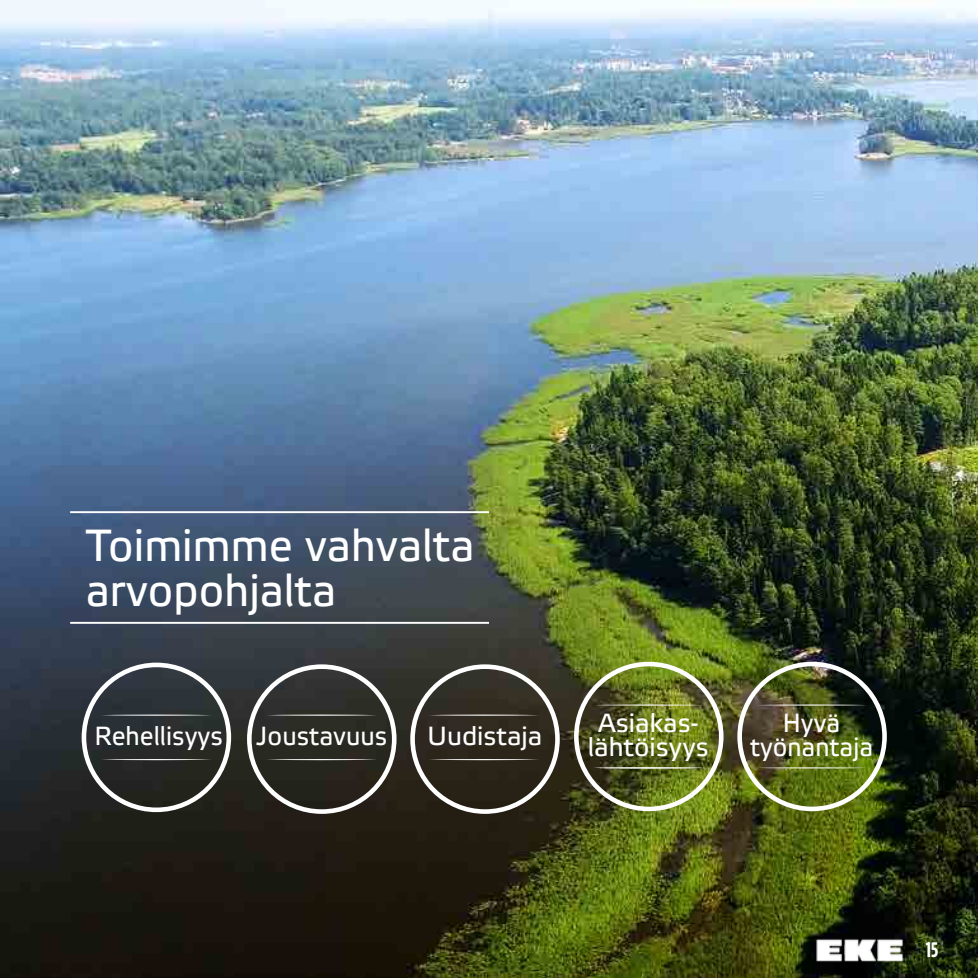
<style>
.page{position:relative;width:978px;height:978px;background:#fff}
.page>*{position:absolute;margin:0;border:0;box-sizing:border-box;transform-origin:0 0}
.t1{font:45px/45px "Etelka Text Pro";color:#fff}
.t2{font:26.25px/23.7px "Etelka Text Pro";color:#fff;text-align:center}
.t3{font:26.25px "Etelka Text Pro";color:#fff;scale:.96 1}
.t4{font:26.25px/23.7px "Etelka Text Pro";color:#fff;text-align:center;scale:.95 1}
.t5{font:700 21px "Gotham Condensed";color:#fff}
</style>
<div class="page">
<img style="left:0;top:0;width:978px;height:978px">
<div style="left:82px;top:663px;width:149px;height:149px;border:5px solid #fff;border-radius:50%"></div>
<div style="left:410px;top:664px;width:150px;height:150px;border:5px solid #fff;border-radius:50%"></div>
<div style="left:574px;top:662px;width:149px;height:149px;border:5px solid #fff;border-radius:50%"></div>
<svg style="left:593px;top:704px;width:111px;height:2px"></svg>
<svg style="left:101px;top:715px;width:111px;height:1px"></svg>
<svg style="left:101px;top:759px;width:111px;height:1px"></svg>
<div style="left:247px;top:664px;width:150px;height:150px;border:5px solid #fff;border-radius:50%"></div>
<svg style="left:266px;top:715px;width:111px;height:1px"></svg>
<svg style="left:266px;top:759px;width:111px;height:1px"></svg>
<svg style="left:428px;top:715px;width:111px;height:1px"></svg>
<svg style="left:428px;top:759px;width:111px;height:1px"></svg>
<div style="left:737px;top:662px;width:150px;height:149px;border:5px solid #fff;border-radius:50%"></div>
<svg style="left:757px;top:704px;width:111px;height:2px"></svg>
<svg style="left:757px;top:767px;width:111px;height:1px"></svg>
<svg style="left:593px;top:768px;width:111px;height:1px"></svg>
<svg style="left:593px;top:767px;width:111px;height:1px"></svg>
<hr style="left:70px;top:511px;width:419px;height:2px;background:#fff">
<hr style="left:70px;top:622px;width:419px;height:2px;background:#fff">
<img style="left:802px;top:918px;width:115px;height:60px">
<p class="t1" style="left:86px;top:526px;width:390px">Toimimme vahvalta arvopohjalta</p>
<p class="t3" style="left:94px;top:722px;width:135px">Rehellisyys</p>
<p class="t3" style="left:256px;top:722px;width:138px">Joustavuus</p>
<p class="t2" style="left:428px;top:726px;width:116px">Uudistaja</p>
<p class="t2" style="left:588px;top:713px;width:123px">Asiakas&shy;lähtöisyys</p>
<p class="t4" style="left:750px;top:713px;width:131px">Hyvä työnantaja</p>
<p class="t5" style="left:926px;top:937px;width:14px">15</p>
</div>
